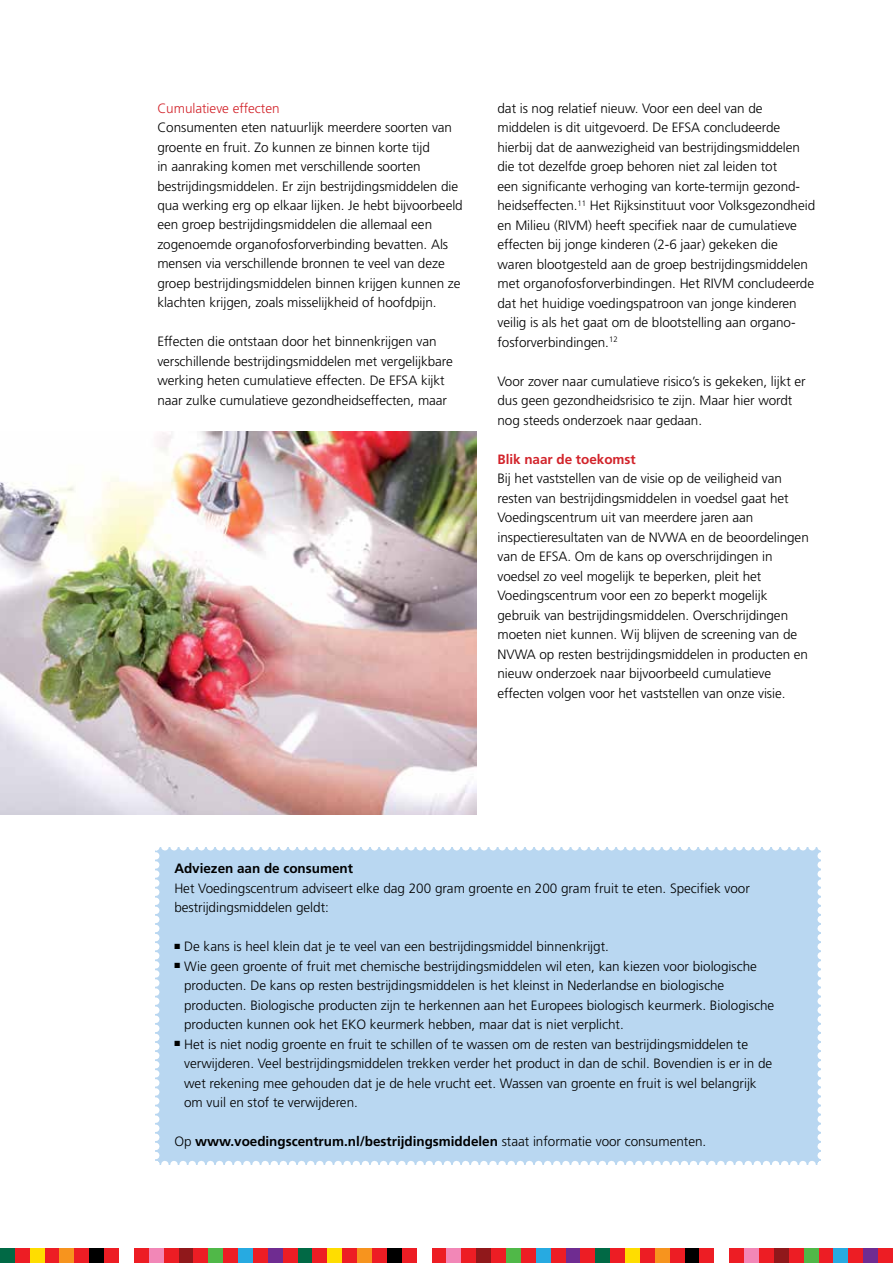
<style>
.page{position:relative;width:893px;height:1263px;background:#fff}
.page>*{position:absolute;margin:0;border:0;box-sizing:border-box;transform-origin:0 0}
.t1{font:300 13.5px/19.5px "Frutiger";letter-spacing:-.005em;color:#000}
.t2{font:700 13.5px "Frutiger";color:#000}
.t3{font:300 13.5px "Frutiger";color:#d2232a}
.t4{font:700 13.5px "Frutiger";color:#d2232a}
.s1{font-weight:300}
</style>
<div class="page">
<div style="left:0;top:1248px;width:15px;height:15px;background:#016945"></div>
<div style="left:15px;top:1248px;width:15px;height:15px;background:#ed1d24"></div>
<div style="left:30px;top:1248px;width:15px;height:15px;background:#fd0"></div>
<div style="left:45px;top:1248px;width:15px;height:15px;background:#ed1d24"></div>
<div style="left:60px;top:1248px;width:14px;height:15px;background:#f7941e"></div>
<div style="left:74px;top:1248px;width:15px;height:15px;background:#ed1d24"></div>
<div style="left:89px;top:1248px;width:15px;height:15px;background:#000"></div>
<div style="left:104px;top:1248px;width:15px;height:15px;background:#ed1d24"></div>
<div style="left:134px;top:1248px;width:15px;height:15px;background:#ed1d24"></div>
<div style="left:149px;top:1248px;width:15px;height:15px;background:#f287b7"></div>
<div style="left:164px;top:1248px;width:15px;height:15px;background:#ed1d24"></div>
<div style="left:179px;top:1248px;width:14px;height:15px;background:#90181b"></div>
<div style="left:193px;top:1248px;width:15px;height:15px;background:#ed1d24"></div>
<div style="left:208px;top:1248px;width:15px;height:15px;background:#50b848"></div>
<div style="left:223px;top:1248px;width:15px;height:15px;background:#ed1d24"></div>
<div style="left:238px;top:1248px;width:15px;height:15px;background:#27aae1"></div>
<div style="left:253px;top:1248px;width:15px;height:15px;background:#ed1d24"></div>
<div style="left:268px;top:1248px;width:15px;height:15px;background:#6f2c91"></div>
<div style="left:283px;top:1248px;width:15px;height:15px;background:#ed1d24"></div>
<div style="left:298px;top:1248px;width:15px;height:15px;background:#016945"></div>
<div style="left:313px;top:1248px;width:14px;height:15px;background:#ed1d24"></div>
<div style="left:327px;top:1248px;width:15px;height:15px;background:#fd0"></div>
<div style="left:342px;top:1248px;width:15px;height:15px;background:#ed1d24"></div>
<div style="left:357px;top:1248px;width:15px;height:15px;background:#f7941e"></div>
<div style="left:372px;top:1248px;width:15px;height:15px;background:#ed1d24"></div>
<div style="left:387px;top:1248px;width:15px;height:15px;background:#000"></div>
<div style="left:402px;top:1248px;width:15px;height:15px;background:#ed1d24"></div>
<div style="left:432px;top:1248px;width:14px;height:15px;background:#ed1d24"></div>
<div style="left:446px;top:1248px;width:15px;height:15px;background:#f287b7"></div>
<div style="left:461px;top:1248px;width:15px;height:15px;background:#ed1d24"></div>
<div style="left:476px;top:1248px;width:15px;height:15px;background:#90181b"></div>
<div style="left:491px;top:1248px;width:15px;height:15px;background:#ed1d24"></div>
<div style="left:506px;top:1248px;width:15px;height:15px;background:#50b848"></div>
<div style="left:521px;top:1248px;width:15px;height:15px;background:#ed1d24"></div>
<div style="left:536px;top:1248px;width:15px;height:15px;background:#27aae1"></div>
<div style="left:551px;top:1248px;width:15px;height:15px;background:#ed1d24"></div>
<div style="left:566px;top:1248px;width:14px;height:15px;background:#6f2c91"></div>
<div style="left:580px;top:1248px;width:15px;height:15px;background:#ed1d24"></div>
<div style="left:595px;top:1248px;width:15px;height:15px;background:#016945"></div>
<div style="left:610px;top:1248px;width:15px;height:15px;background:#ed1d24"></div>
<div style="left:625px;top:1248px;width:15px;height:15px;background:#fd0"></div>
<div style="left:640px;top:1248px;width:15px;height:15px;background:#ed1d24"></div>
<div style="left:655px;top:1248px;width:15px;height:15px;background:#f7941e"></div>
<div style="left:670px;top:1248px;width:15px;height:15px;background:#ed1d24"></div>
<div style="left:685px;top:1248px;width:14px;height:15px;background:#000"></div>
<div style="left:699px;top:1248px;width:15px;height:15px;background:#ed1d24"></div>
<div style="left:729px;top:1248px;width:15px;height:15px;background:#ed1d24"></div>
<div style="left:744px;top:1248px;width:15px;height:15px;background:#f287b7"></div>
<div style="left:759px;top:1248px;width:15px;height:15px;background:#ed1d24"></div>
<div style="left:774px;top:1248px;width:15px;height:15px;background:#90181b"></div>
<div style="left:789px;top:1248px;width:15px;height:15px;background:#ed1d24"></div>
<div style="left:804px;top:1248px;width:14px;height:15px;background:#50b848"></div>
<div style="left:818px;top:1248px;width:15px;height:15px;background:#ed1d24"></div>
<div style="left:833px;top:1248px;width:15px;height:15px;background:#27aae1"></div>
<div style="left:848px;top:1248px;width:15px;height:15px;background:#ed1d24"></div>
<div style="left:863px;top:1248px;width:15px;height:15px;background:#6f2c91"></div>
<div style="left:878px;top:1248px;width:15px;height:15px;background:#ed1d24"></div>
<div style="left:155px;top:847px;width:666px;height:318px;background:#b9d7f1"></div>
<img style="left:0;top:432px;width:476px;height:382px">
<p class="t3" style="left:157px;top:100px;width:124px">Cumulatieve effecten</p>
<p class="t1" style="left:157px;top:118px;width:307px">Consumenten eten natuurlijk meerdere soorten van groente en fruit. Zo kunnen ze binnen korte tijd<br>in aanraking komen met verschillende soorten bestrijdingsmiddelen. Er zijn bestrijdingsmiddelen die qua werking erg op elkaar lijken. Je hebt bijvoorbeeld een groep bestrijdingsmiddelen die allemaal een zogenoemde organofosforverbinding bevatten. Als mensen via verschillende bronnen te veel van deze groep bestrijdingsmiddelen binnen krijgen kunnen ze klachten krijgen, zoals misselijkheid of hoofdpijn.</p>
<p class="t1" style="left:157px;top:332px;width:297px">Effecten die ontstaan door het binnenkrijgen van verschillende bestrijdingsmiddelen met vergelijkbare werking heten cumulatieve effecten. De EFSA kijkt naar zulke cumulatieve gezondheidseffecten, maar</p>
<p class="t1" style="left:497px;top:98px;width:319px">dat is nog relatief nieuw. Voor een deel van de middelen is dit uitgevoerd. De EFSA concludeerde hierbij dat de aanwezigheid van bestrijdingsmiddelen die tot dezelfde groep behoren niet zal leiden tot<br>een significante verhoging van korte-termijn gezond&shy;heidseffecten.<sup>11</sup> Het Rijksinstituut voor Volksgezondheid en Milieu (RIVM) heeft specifiek naar de cumulatieve effecten bij jonge kinderen (2-6 jaar) gekeken die waren blootgesteld aan de groep bestrijdingsmiddelen met organofosforverbindingen. Het RIVM concludeerde dat het huidige voedingspatroon van jonge kinderen veilig is als het gaat om de blootstelling aan organo&shy;fosforverbindingen.<sup>12</sup></p>
<p class="t1" style="left:497px;top:371px;width:310px">Voor zover naar cumulatieve risico’s is gekeken, lijkt er dus geen gezondheidsrisico te zijn. Maar hier wordt nog steeds onderzoek naar gedaan.</p>
<p class="t4" style="left:497px;top:451px;width:140px">Blik naar de toekomst</p>
<p class="t1" style="left:497px;top:469px;width:313px">Bij het vaststellen van de visie op de veiligheid van resten van bestrijdingsmiddelen in voedsel gaat het Voedingscentrum uit van meerdere jaren aan inspectieresultaten van de NVWA en de beoordelingen van de EFSA. Om de kans op overschrijdingen in voedsel zo veel mogelijk te beperken, pleit het Voedingscentrum voor een zo beperkt mogelijk gebruik van bestrijdingsmiddelen. Overschrijdingen moeten niet kunnen. Wij blijven de screening van de NVWA op resten bestrijdingsmiddelen in producten en nieuw onderzoek naar bijvoorbeeld cumulatieve effecten volgen voor het vaststellen van onze visie.</p>
<p class="t2" style="left:174px;top:860px;width:180px">Adviezen aan de consument</p>
<p class="t1" style="left:174px;top:878px;width:577px">Het Voedingscentrum adviseert elke dag 200 gram groente en 200 gram fruit te eten. Specifiek voor bestrijdingsmiddelen geldt:</p>
<p class="t1" style="left:174px;top:937px;width:436px">■ De kans is heel klein dat je te veel van een bestrijdingsmiddel binnenkrijgt.</p>
<p class="t1" style="left:184px;top:956px;width:591px;text-indent:-10px">■ Wie geen groente of fruit met chemische bestrijdingsmiddelen wil eten, kan kiezen voor biologische producten. De kans op resten bestrijdingsmiddelen is het kleinst in Nederlandse en biologische producten. Biologische producten zijn te herkennen aan het Europees biologisch keurmerk. Biologische producten kunnen ook het EKO keurmerk hebben, maar dat is niet verplicht.</p>
<p class="t1" style="left:184px;top:1034px;width:590px;text-indent:-10px">■ Het is niet nodig groente en fruit te schillen of te wassen om de resten van bestrijdingsmiddelen te verwijderen. Veel bestrijdingsmiddelen trekken verder het product in dan de schil. Bovendien is er in de wet rekening mee gehouden dat je de hele vrucht eet. Wassen van groente en fruit is wel belangrijk om vuil en stof te verwijderen.</p>
<p class="t2" style="left:174px;top:1133px;width:533px"><span class="s1">Op</span> www.voedingscentrum.nl/bestrijdingsmiddelen <span class="s1">staat informatie voor consumenten.</span></p>
</div>
